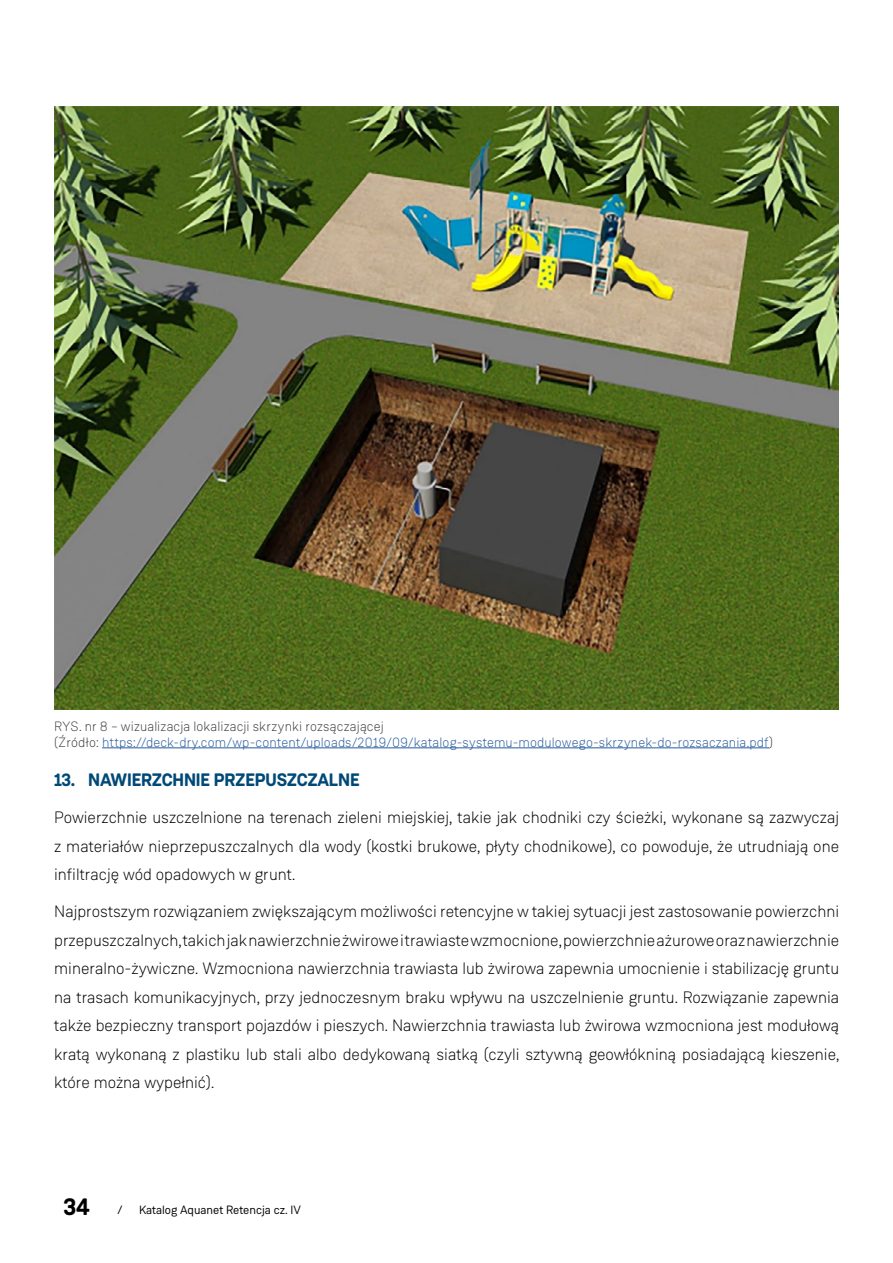
<style>
.page{position:relative;width:893px;height:1263px;background:#fff}
.page>*{position:absolute;margin:0;border:0;box-sizing:border-box;transform-origin:0 0}
.t1{font:700 24px "Weissenhof Grotesk";color:#000}
.t2{font:700 18px "Weissenhof Grotesk";letter-spacing:-.01em;color:#004977}
.t3{font:300 16.5px/28.5px "Weissenhof Grotesk";color:#000;text-align:justify}
.t4{font:300 13.5px/16.2px "Weissenhof Grotesk";letter-spacing:.01em;color:#275b9b}
.t5{font:12px "Weissenhof Grotesk";color:#000}
.s1{color:#3c3c3b}
.s2{font-weight:400;font-size:12px}
</style>
<div class="page">
<img style="left:54px;top:106px;width:784px;height:603px">
<hr style="left:102px;top:747px;width:667px;height:1px;background:#275b9b">
<p class="t4" style="left:54px;top:718px;width:720px"><span class="s1">RYS. nr 8 – wizualizacja lokalizacji skrzynki rozsączającej<br>(Źródło:</span> https://deck-dry.com/wp-content/uploads/2019/09/katalog-systemu-modulowego-skrzynek-do-rozsaczania.pdf<span class="s1">)</span></p>
<p class="t2" style="left:54px;top:769px;width:307px">13. NAWIERZCHNIE PRZEPUSZCZALNE</p>
<p class="t3" style="left:54px;top:803px;width:786px">Powierzchnie uszczelnione na terenach zieleni miejskiej, takie jak chodniki czy ścieżki, wykonane są zazwyczaj z materiałów nieprzepuszczalnych dla wody (kostki brukowe, płyty chodnikowe), co powoduje, że utrudniają one infiltrację wód opadowych w grunt.</p>
<p class="t3" style="left:54px;top:897px;width:786px">Najprostszym rozwiązaniem zwiększającym możliwości retencyjne w takiej sytuacji jest zastosowanie powierzchni przepuszczalnych, takich jak nawierzchnie żwirowe i trawiaste wzmocnione, powierzchnie ażurowe oraz nawierzchnie mineralno-żywiczne. Wzmocniona nawierzchnia trawiasta lub żwirowa zapewnia umocnienie i stabilizację gruntu na trasach komunikacyjnych, przy jednoczesnym braku wpływu na uszczelnienie gruntu. Rozwiązanie zapewnia także bezpieczny transport pojazdów i pieszych. Nawierzchnia trawiasta lub żwirowa wzmocniona jest modułową kratą wykonaną z plastiku lub stali albo dedykowaną siatką (czyli sztywną geowłókniną posiadającą kieszenie, które można wypełnić).</p>
<h1 class="t1" style="left:64px;top:1191px;width:60px">34 <span class="s2">/</span></h1>
<p class="t5" style="left:139px;top:1202px;width:163px">Katalog Aquanet Retencja cz. IV</p>
</div>
